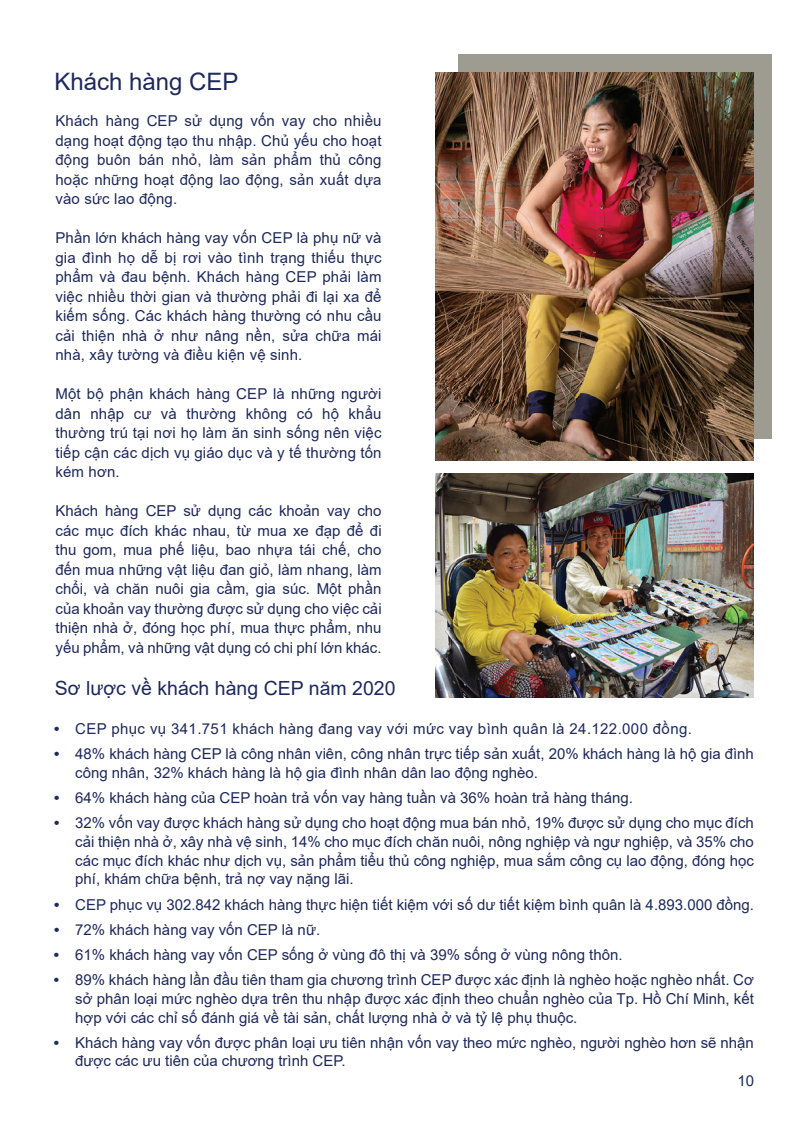
<style>
.page{position:relative;width:808px;height:1127px;background:#fff}
.page>*{position:absolute;margin:0;border:0;box-sizing:border-box;transform-origin:0 0}
.t1{font:24px "Arial";color:#1e295c}
.t2{font:19.5px "Arial";color:#1e295c}
.t3{font:15px/19.5px "Arial";color:#1e295c;text-align:justify}
.t4{font:15px "Arial";letter-spacing:.025em;color:#1e295c}
.s1{font-weight:700}
</style>
<div class="page">
<div style="left:458px;top:54px;width:313px;height:385px;background:#9e9b91"></div>
<img style="left:435px;top:72px;width:319px;height:388px">
<img style="left:435px;top:474px;width:319px;height:223px">
<h1 class="t1" style="left:54px;top:65px;width:186px">Khách hàng CEP</h1>
<p class="t3" style="left:56px;top:111px;width:328px">Khách hàng CEP sử dụng vốn vay cho nhiều dạng hoạt động tạo thu nhập. Chủ yếu cho hoạt động buôn bán nhỏ, làm sản phẩm thủ công hoặc những hoạt động lao động, sản xuất dựa vào sức lao động.</p>
<p class="t3" style="left:56px;top:228px;width:328px">Phần lớn khách hàng vay vốn CEP là phụ nữ và gia đình họ dễ bị rơi vào tình trạng thiếu thực phẩm và đau bệnh. Khách hàng CEP phải làm việc nhiều thời gian và thường phải đi lại xa để kiếm sống. Các khách hàng thường có nhu cầu cải thiện nhà ở như nâng nền, sửa chữa mái nhà, xây tường và điều kiện vệ sinh.</p>
<p class="t3" style="left:56px;top:384px;width:328px">Một bộ phận khách hàng CEP là những người dân nhập cư và thường không có hộ khẩu thường trú tại nơi họ làm ăn sinh sống nên việc tiếp cận các dịch vụ giáo dục và y tế thường tốn kém hơn.</p>
<p class="t3" style="left:56px;top:501px;width:328px">Khách hàng CEP sử dụng các khoản vay cho các mục đích khác nhau, từ mua xe đạp để đi thu gom, mua phế liệu, bao nhựa tái chế, cho đến mua những vật liệu đan giỏ, làm nhang, làm chổi, và chăn nuôi gia cầm, gia súc. Một phần của khoản vay thường được sử dụng cho việc cải thiện nhà ở, đóng học phí, mua thực phẩm, nhu yếu phẩm, và những vật dụng có chi phí lớn khác.</p>
<h2 class="t2" style="left:55px;top:675px;width:342px">Sơ lược về khách hàng CEP năm 2020</h2>
<p class="t4" style="left:54px;top:718px;width:639px"><span class="s1">•</span> CEP phục vụ 341.751 khách hàng đang vay với mức vay bình quân là 24.122.000 đồng.</p>
<p class="t3" style="left:75px;top:744px;width:680px;line-height:18.8px;text-indent:-21px"><span class="s1">•</span> 48% khách hàng CEP là công nhân viên, công nhân trực tiếp sản xuất, 20% khách hàng là hộ gia đình công nhân, 32% khách hàng là hộ gia đình nhân dân lao động nghèo.</p>
<p class="t3" style="left:54px;top:788px;width:580px"><span class="s1">•</span> 64% khách hàng của CEP hoàn trả vốn vay hàng tuần và 36% hoàn trả hàng tháng.</p>
<p class="t3" style="left:75px;top:813px;width:680px;line-height:18.8px;text-indent:-21px"><span class="s1">•</span> 32% vốn vay được khách hàng sử dụng cho hoạt động mua bán nhỏ, 19% được sử dụng cho mục đích cải thiện nhà ở, xây nhà vệ sinh, 14% cho mục đích chăn nuôi, nông nghiệp và ngư nghiệp, và 35% cho các mục đích khác như dịch vụ, sản phẩm tiểu thủ công nghiệp, mua sắm công cụ lao động, đóng học phí, khám chữa bệnh, trả nợ vay nặng lãi.</p>
<p class="t3" style="left:54px;top:894px;width:701px"><span class="s1">•</span> CEP phục vụ 302.842 khách hàng thực hiện tiết kiệm với số dư tiết kiệm bình quân là 4.893.000 đồng.</p>
<p class="t3" style="left:54px;top:919px;width:268px"><span class="s1">•</span> 72% khách hàng vay vốn CEP là nữ.</p>
<p class="t3" style="left:54px;top:945px;width:570px"><span class="s1">•</span> 61% khách hàng vay vốn CEP sống ở vùng đô thị và 39% sống ở vùng nông thôn.</p>
<p class="t3" style="left:75px;top:970px;width:680px;line-height:18.8px;text-indent:-21px"><span class="s1">•</span> 89% khách hàng lần đầu tiên tham gia chương trình CEP được xác định là nghèo hoặc nghèo nhất. Cơ sở phân loại mức nghèo dựa trên thu nhập được xác định theo chuẩn nghèo của Tp. Hồ Chí Minh, kết hợp với các chỉ số đánh giá về tài sản, chất lượng nhà ở và tỷ lệ phụ thuộc.</p>
<p class="t3" style="left:54px;top:1032px;width:701px"><span class="s1">•</span> Khách hàng vay vốn được phân loại ưu tiên nhận vốn vay theo mức nghèo, người nghèo hơn sẽ nhận</p>
<p class="t3" style="left:75px;top:1051px;width:272px">được các ưu tiên của chương trình CEP.</p>
<p class="t3" style="left:737px;top:1071px;width:18px">10</p>
</div>
